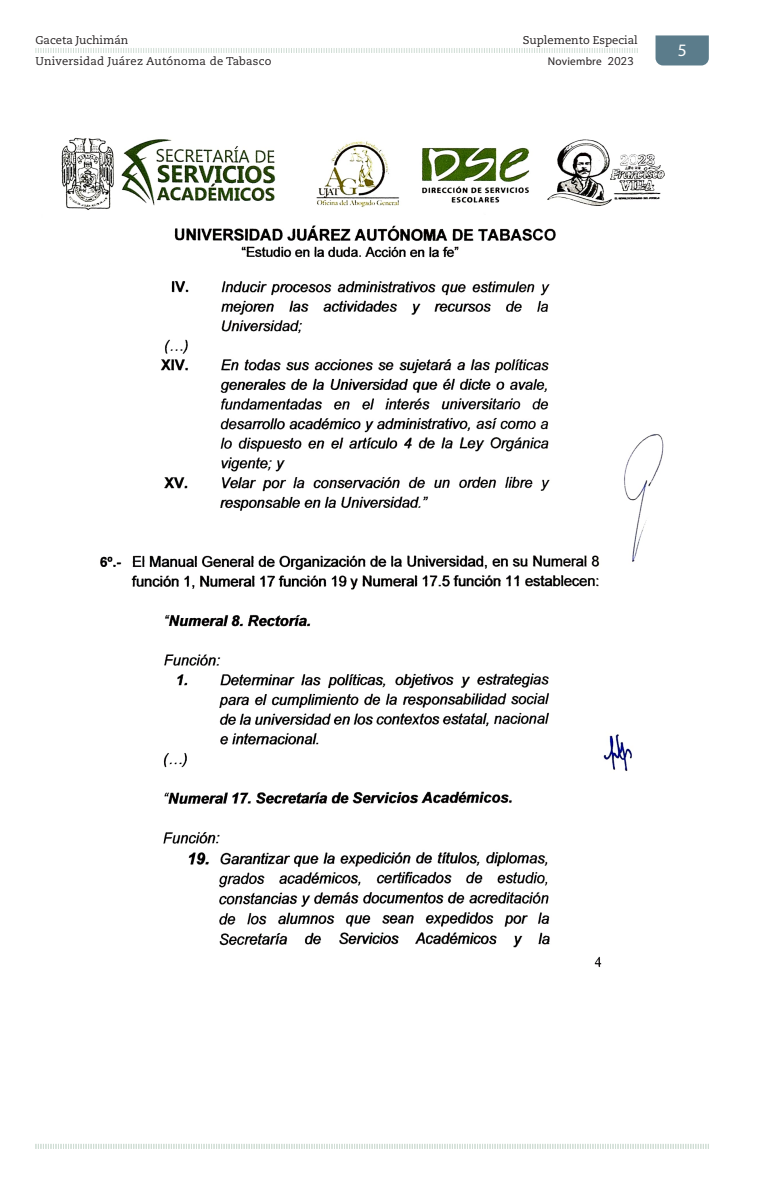
<style>
.page{position:relative;width:762px;height:1188px;background:#fff}
.page>*{position:absolute;margin:0;border:0;box-sizing:border-box;transform-origin:0 0}
.t1{font:17.5px "Myriad Pro";color:#fff}
.t2{font:11.25px "Caecilia LT Std";letter-spacing:.02em;color:#231f20}
.t3{font:11.25px "Caecilia LT Std";color:#231f20}
.t4{font:11.25px "Myriad Pro";letter-spacing:.02em;color:#231f20}
.s1{font-family:"Caecilia LT Std"}
</style>
<div class="page">
<img style="left:61px;top:137px;width:604px;height:831px">
<svg style="left:35px;top:1143px;width:674px;height:6px"></svg>
<svg style="left:35px;top:48px;width:603px;height:5px"></svg>
<svg style="left:655px;top:35px;width:54px;height:30px;background:#61818f"></svg>
<p class="t3" style="left:35px;top:34px;width:94px">Gaceta Juchimán</p>
<p class="t2" style="left:35px;top:55px;width:237px">Universidad Juárez Autónoma de Tabasco</p>
<p class="t3" style="left:523px;top:34px;width:116px">Suplemento Especial</p>
<p class="t4" style="left:548px;top:54px;width:87px">Noviembre <span class="s1">2023</span></p>
<h1 class="t1" style="left:678px;top:39px;width:10px">5</h1>
</div>
